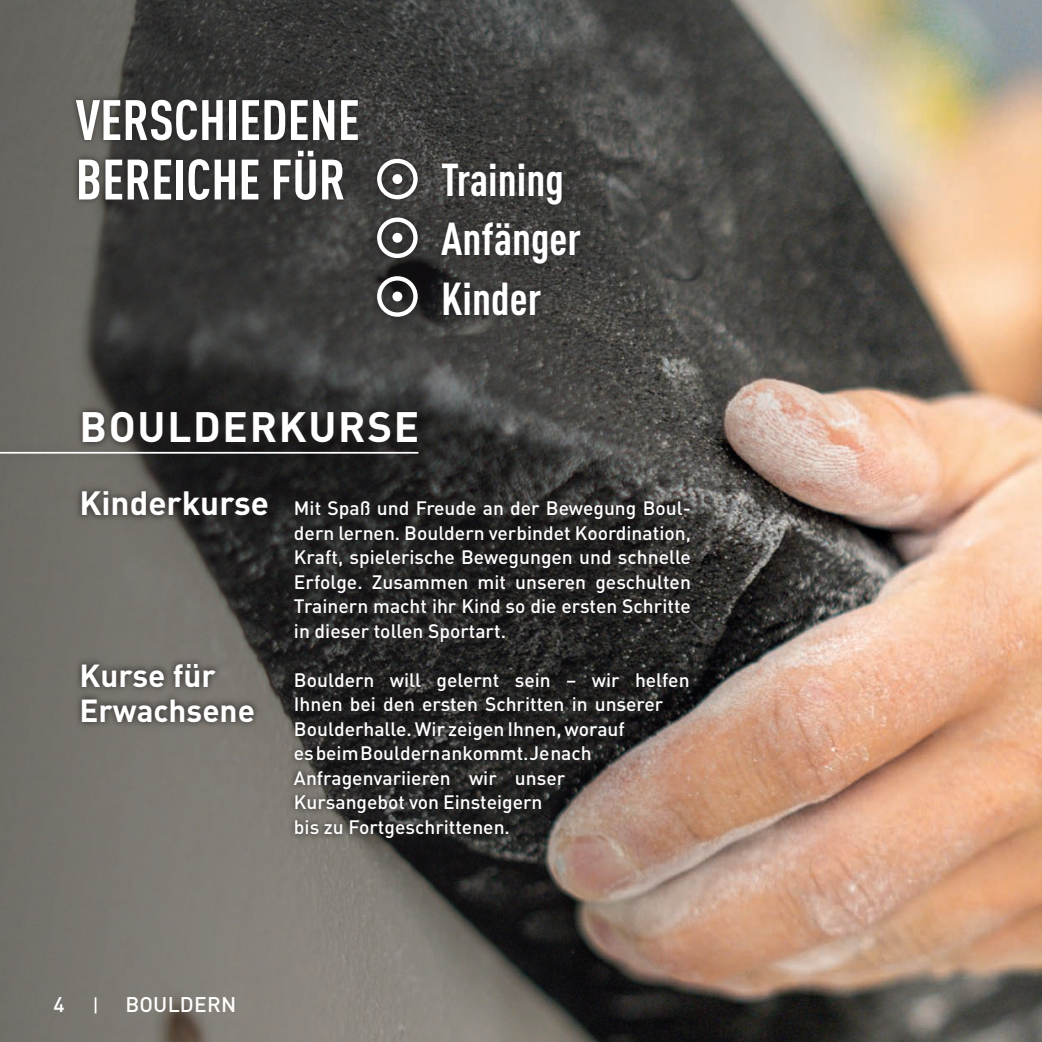
<style>
.page{position:relative;width:1042px;height:1042px;background:#fff}
.page>*{position:absolute;margin:0;border:0;box-sizing:border-box;transform-origin:0 0}
.t1{font:700 56px/59.5px "DIN Cond";color:#fff}
.t2{font:700 45.5px/59.5px "DIN Cond";color:#fff}
.t3{font:700 42px "DIN Pro";letter-spacing:.04em;color:#fff}
.t4{font:700 33.25px "DIN Pro";color:#fff}
.t5{font:700 31.5px/35px "DIN Pro";color:#fff}
.t6{font:500 21px "DIN Pro";letter-spacing:.01em;color:#fff}
.t7{font:500 19.25px/24.5px "DIN Pro";color:#fff}
</style>
<div class="page">
<img style="left:0;top:0;width:1042px;height:1042px">
<svg style="left:95px;top:997px;width:1px;height:16px"></svg>
<div style="left:70px;top:93px;width:294px;height:113px;background:#231f20;opacity:.75"></div>
<div style="left:436px;top:157px;width:151px;height:164px;background:#231f20;opacity:.75"></div>
<div style="left:371px;top:152px;width:53px;height:171px;background:#231f20;opacity:.75"></div>
<div style="left:377px;top:217px;width:41px;height:41px;border:4px solid #fff;border-radius:50%"></div>
<div style="left:392px;top:233px;width:10px;height:10px;background:#fff;border-radius:50%"></div>
<div style="left:377px;top:276px;width:41px;height:41px;border:4px solid #fff;border-radius:50%"></div>
<div style="left:392px;top:291px;width:10px;height:10px;background:#fff;border-radius:50%"></div>
<div style="left:377px;top:159px;width:41px;height:40px;border:4px solid #fff;border-radius:50%"></div>
<div style="left:392px;top:174px;width:10px;height:10px;background:#fff;border-radius:50%"></div>
<div style="left:0;top:399px;width:701px;height:450px;background:#231f20;opacity:.25"></div>
<div style="left:76px;top:405px;width:348px;height:43px;background:#231f20;opacity:.75"></div>
<div style="left:288px;top:667px;width:406px;height:177px;background:#231f20;opacity:.75"></div>
<div style="left:75px;top:485px;width:198px;height:36px;background:#231f20;opacity:.75"></div>
<div style="left:76px;top:657px;width:184px;height:71px;background:#231f20;opacity:.75"></div>
<div style="left:288px;top:495px;width:408px;height:152px;background:#231f20;opacity:.75"></div>
<hr style="left:0;top:452px;width:418px;height:2px;background:#fff">
<h1 class="t1" style="left:76px;top:89px;width:286px">VERSCHIEDENE<br>BEREICHE FÜR</h1>
<h2 class="t2" style="left:441px;top:148px;width:141px">Training<br>Anfänger<br>Kinder</h2>
<h3 class="t3" style="left:80px;top:398px;width:341px">BOULDERKURSE</h3>
<h3 class="t4" style="left:79px;top:480px;width:191px">Kinderkurse</h3>
<h3 class="t5" style="left:79px;top:656px;width:177px">Kurse für<br>Erwachsene</h3>
<p class="t7" style="left:294px;top:495px;width:398px;text-align:justify">Mit Spaß und Freude an der Bewegung Boul&shy;dern lernen. Bouldern verbindet Koordination, Kraft, spielerische Bewegungen und schnelle Erfolge. Zusammen mit unseren geschulten Trainern macht ihr Kind so die ersten Schritte in dieser tollen Sportart.</p>
<p class="t7" style="left:294px;top:667px;width:397px">Bouldern will gelernt sein – wir helfen Ihnen bei den ersten Schritten in unserer Boulderhalle. Wir zeigen Ihnen, worauf<br>es beim Bouldern ankommt. Je nach Anfragenvariieren wir unser<br>Kursangebot von Einsteigern<br>bis zu Fortgeschrittenen.</p>
<p class="t6" style="left:53px;top:990px;width:13px">4</p>
<p class="t6" style="left:125px;top:990px;width:112px">BOULDERN</p>
</div>
